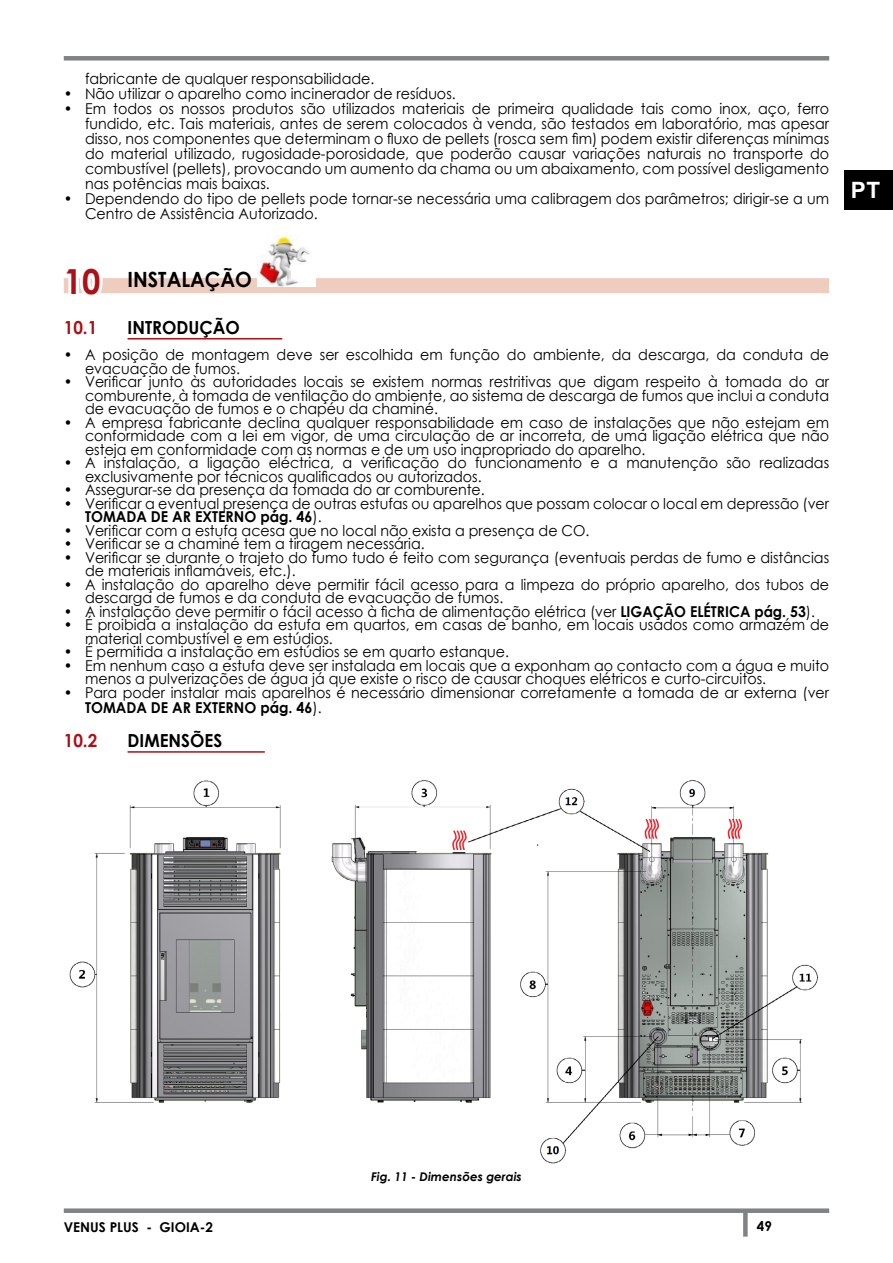
<style>
.page{position:relative;width:893px;height:1263px;background:#fff}
.page>*{position:absolute;margin:0;border:0;box-sizing:border-box;transform-origin:0 0}
.t1{font:700 22.5px "Arial";color:#fff}
.t2{font:700 21px "Century Gothic";color:#000;scale:.95 1}
.t3{font:700 18px "Century Gothic";color:#000;scale:.95 1}
.t4{font:700 18px "Century Gothic";color:#ad1015;scale:.95 1}
.t5{font:15px/13.5px "Century Gothic";color:#000;scale:.95 1}
.t6{font:15px "Century Gothic";color:#000;scale:.94 1}
.t7{font:700 13.5px "Century Gothic";color:#000}
.t8{font:italic 700 12px "Century Gothic";color:#000}
.s1{font-size:34.5px;color:#ad1015}
.s2{font-weight:700}
</style>
<div class="page">
<div style="left:64px;top:1208px;width:765px;height:5px;background:#808285"></div>
<div style="left:64px;top:56px;width:765px;height:5px;background:#808285"></div>
<div style="left:743px;top:1211px;width:5px;height:25px;background:#808285"></div>
<div style="left:844px;top:170px;width:49px;height:40px;background:#000"></div>
<div style="left:64px;top:278px;width:765px;height:15px;background:#eecdbe"></div>
<hr style="left:128px;top:338px;width:154px;height:1px;background:#ad1015">
<hr style="left:128px;top:751px;width:137px;height:2px;background:#ad1015">
<svg style="left:63px;top:278px;width:40px;height:15px"></svg>
<img style="left:258px;top:235px;width:58px;height:52px">
<img style="left:69px;top:780px;width:750px;height:384px">
<p class="t5" style="left:85px;top:71px;width:306px">fabricante de qualquer responsabilidade.</p>
<p class="t5" style="left:64px;top:86px;width:414px">• Não utilizar o aparelho como incinerador de resíduos.</p>
<p class="t5" style="left:85px;top:100px;width:785px;line-height:15px;text-align:justify;text-indent:-21px">• Em todos os nossos produtos são utilizados materiais de primeira qualidade tais como inox, aço, ferro fundido, etc. Tais materiais, antes de serem colocados à venda, são testados em laboratório, mas apesar disso, nos componentes que determinam o fluxo de pellets (rosca sem fim) podem existir diferenças mínimas do material utilizado, rugosidade-porosidade, que poderão causar variações naturais no transporte do combustível (pellets), provocando um aumento da chama ou um abaixamento, com possível desligamento nas potências mais baixas.</p>
<p class="t5" style="left:85px;top:190px;width:785px;line-height:15px;text-indent:-21px">• Dependendo do tipo de pellets pode tornar-se necessária uma calibragem dos parâmetros; dirigir-se a um<br>Centro de Assistência Autorizado.</p>
<h2 class="t2" style="left:64px;top:263px;width:200px"><span class="s1">10</span> INSTALAÇÃO</h2>
<p class="t4" style="left:64px;top:314px;width:37px">10.1</p>
<p class="t3" style="left:128px;top:314px;width:120px">INTRODUÇÃO</p>
<p class="t5" style="left:85px;top:348px;width:785px;text-indent:-21px">• A posição de montagem deve ser escolhida em função do ambiente, da descarga, da conduta de evacuação de fumos.</p>
<p class="t5" style="left:85px;top:375px;width:785px;text-align:justify;text-indent:-21px">• Verificar junto às autoridades locais se existem normas restritivas que digam respeito à tomada do ar comburente, à tomada de ventilação do ambiente, ao sistema de descarga de fumos que inclui a conduta de evacuação de fumos e o chapéu da chaminé.</p>
<p class="t5" style="left:85px;top:415px;width:785px;text-align:justify;text-indent:-21px">• A empresa fabricante declina qualquer responsabilidade em caso de instalações que não estejam em conformidade com a lei em vigor, de uma circulação de ar incorreta, de uma ligação elétrica que não esteja em conformidade com as normas e de um uso inapropriado do aparelho.</p>
<p class="t5" style="left:85px;top:456px;width:785px;text-indent:-21px">• A instalação, a ligação eléctrica, a verificação do funcionamento e a manutenção são realizadas exclusivamente por técnicos qualificados ou autorizados.</p>
<p class="t5" style="left:64px;top:483px;width:445px">• Assegurar-se da presença da tomada do ar comburente.</p>
<p class="t5" style="left:85px;top:496px;width:785px;text-indent:-21px">• Verificar a eventual presença de outras estufas ou aparelhos que possam colocar o local em depressão (ver<br><span class="s2">TOMADA DE AR EXTERNO pág. 46</span>).</p>
<p class="t5" style="left:64px;top:523px;width:555px">• Verificar com a estufa acesa que no local não exista a presença de CO.</p>
<p class="t5" style="left:64px;top:537px;width:381px">• Verificar se a chaminé tem a tiragem necessária.</p>
<p class="t5" style="left:85px;top:550px;width:785px;text-indent:-21px">• Verificar se durante o trajeto do fumo tudo é feito com segurança (eventuais perdas de fumo e distâncias de materiais inflamáveis, etc.).</p>
<p class="t5" style="left:85px;top:577px;width:785px;text-indent:-21px">• A instalação do aparelho deve permitir fácil acesso para a limpeza do próprio aparelho, dos tubos de descarga de fumos e da conduta de evacuação de fumos.</p>
<p class="t6" style="left:64px;top:601px;width:801px">• A instalação deve permitir o fácil acesso à ficha de alimentação elétrica (ver <span class="s2">LIGAÇÃO ELÉTRICA pág. 53</span>).</p>
<p class="t5" style="left:85px;top:618px;width:785px;text-indent:-21px">• É proibida a instalação da estufa em quartos, em casas de banho, em locais usados como armazém de material combustível e em estúdios.</p>
<p class="t5" style="left:64px;top:645px;width:470px">• É permitida a instalação em estúdios se em quarto estanque.</p>
<p class="t5" style="left:85px;top:658px;width:785px;text-indent:-21px">• Em nenhum caso a estufa deve ser instalada em locais que a exponham ao contacto com a água e muito menos a pulverizações de água já que existe o risco de causar choques elétricos e curto-circuitos.</p>
<p class="t5" style="left:85px;top:684px;width:785px;line-height:15px;text-indent:-21px">• Para poder instalar mais aparelhos é necessário dimensionar corretamente a tomada de ar externa (ver<br><span class="s2">TOMADA DE AR EXTERNO pág. 46</span>).</p>
<p class="t4" style="left:64px;top:727px;width:37px">10.2</p>
<p class="t3" style="left:128px;top:727px;width:101px">DIMENSÕES</p>
<h1 class="t1" style="left:851px;top:175px;width:31px">PT</h1>
<p class="t8" style="left:371px;top:1168px;width:152px">Fig. 11 - Dimensões gerais</p>
<p class="t7" style="left:64px;top:1217px;width:151px">VENUS PLUS - GIOIA-2</p>
<p class="t7" style="left:757px;top:1216px;width:17px">49</p>
</div>
